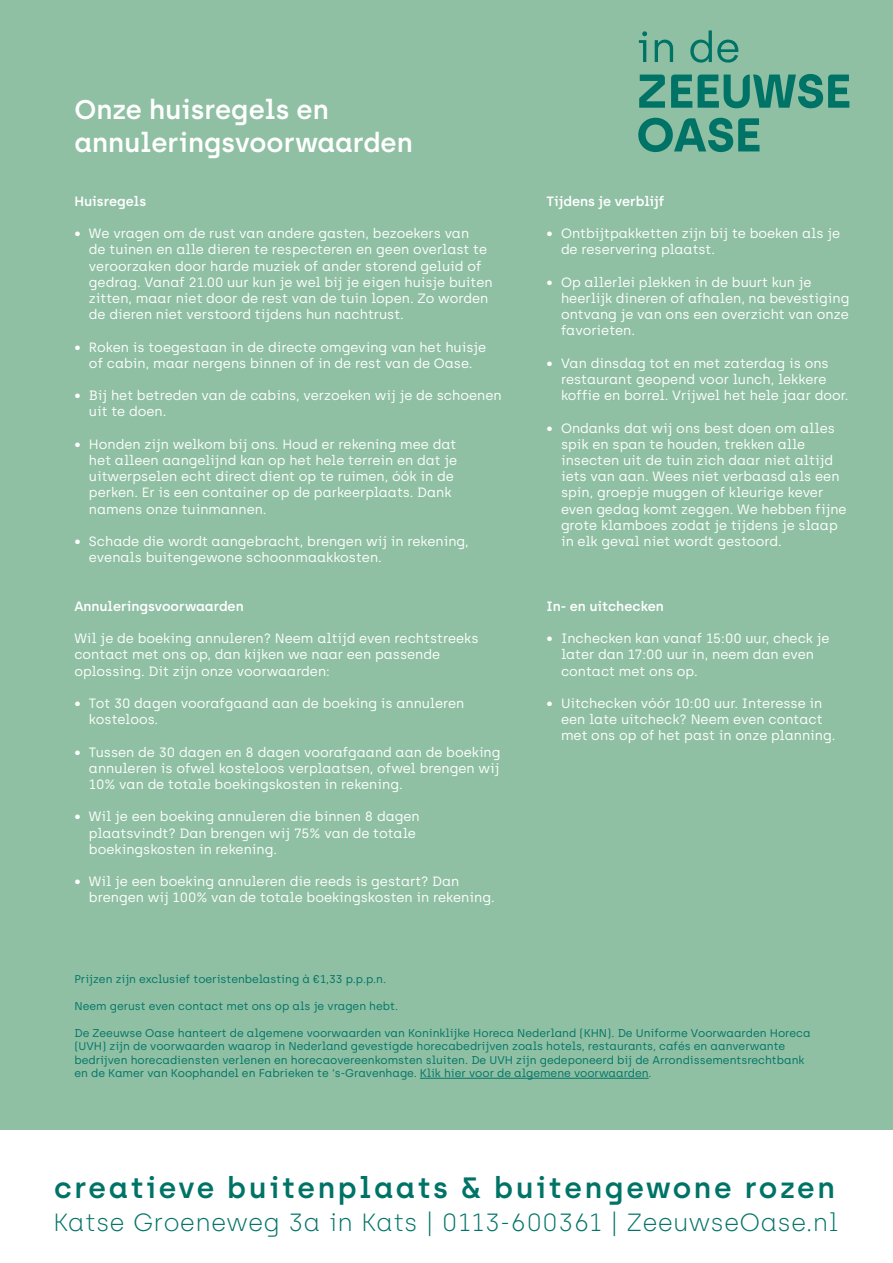
<style>
.page{position:relative;width:893px;height:1263px;background:#fff}
.page>*{position:absolute;margin:0;border:0;box-sizing:border-box;transform-origin:0 0}
.t1{font:600 29.4px "Archia";letter-spacing:.09em;color:#007367}
.t2{font:600 27px/33px "Archia";color:#fff}
.t3{font:100 24.9px "Archia";letter-spacing:.005em;color:#007367}
.t4{font:13.5px/16.2px "Archia";color:#fff}
.t5{font:600 13.5px "Archia";color:#fff}
.t6{font:11.25px/13.5px "Archia";color:#007367}
</style>
<div class="page">
<div style="left:0;top:0;width:893px;height:1129px;background:#8fc0a3"></div>
<svg style="left:639px;top:31px;width:8px;height:31px"></svg>
<svg style="left:655px;top:40px;width:18px;height:22px"></svg>
<svg style="left:690px;top:30px;width:48px;height:33px"></svg>
<svg style="left:639px;top:75px;width:26px;height:33px"></svg>
<svg style="left:671px;top:75px;width:21px;height:33px"></svg>
<svg style="left:698px;top:74px;width:151px;height:34px"></svg>
<svg style="left:638px;top:118px;width:121px;height:34px"></svg>
<hr style="left:420px;top:1078px;width:229px;height:1px;background:#007367">
<h2 class="t2" style="left:74px;top:93px;width:340px">Onze huisregels en annuleringsvoorwaarden</h2>
<p class="t5" style="left:74px;top:193px;width:73px">Huisregels</p>
<p class="t4" style="left:89px;top:225px;width:405px;text-indent:-15px">• We vragen om de rust van andere gasten, bezoekers van<br>de tuinen en alle dieren te respecteren en geen overlast te veroorzaken door harde muziek of ander storend geluid of gedrag. Vanaf 21.00 uur kun je wel bij je eigen huisje buiten zitten, maar niet door de rest van de tuin lopen. Zo worden de dieren niet verstoord tijdens hun nachtrust.</p>
<p class="t4" style="left:74px;top:339px;width:413px;text-align:center">• Roken is toegestaan in de directe omgeving van het huisje of cabin, maar nergens binnen of in de rest van de Oase.</p>
<p class="t4" style="left:89px;top:387px;width:414px;text-indent:-15px">• Bij het betreden van de cabins, verzoeken wij je de schoenen uit te doen.</p>
<p class="t4" style="left:89px;top:436px;width:370px;text-indent:-15px">• Honden zijn welkom bij ons. Houd er rekening mee dat het alleen aangelijnd kan op het hele terrein en dat je uitwerpselen echt direct dient op te ruimen, óók in de perken. Er is een container op de parkeerplaats. Dank namens onze tuinmannen.</p>
<p class="t4" style="left:89px;top:533px;width:381px;text-indent:-15px">• Schade die wordt aangebracht, brengen wij in rekening, evenals buitengewone schoonmaakkosten.</p>
<p class="t5" style="left:74px;top:598px;width:171px">Annuleringsvoorwaarden</p>
<p class="t4" style="left:74px;top:630px;width:406px">Wil je de boeking annuleren? Neem altijd even rechtstreeks contact met ons op, dan kijken we naar een passende oplossing. Dit zijn onze voorwaarden:</p>
<p class="t4" style="left:89px;top:695px;width:377px;text-indent:-15px">• Tot 30 dagen voorafgaand aan de boeking is annuleren kosteloos.</p>
<p class="t4" style="left:89px;top:744px;width:413px;text-align:justify;text-indent:-15px">• Tussen de 30 dagen en 8 dagen voorafgaand aan de boeking annuleren is ofwel kosteloos verplaatsen, ofwel brengen wij 10% van de totale boekingskosten in rekening.</p>
<p class="t4" style="left:89px;top:808px;width:332px;text-indent:-15px">• Wil je een boeking annuleren die binnen 8 dagen plaatsvindt? Dan brengen wij 75% van de totale boekingskosten in rekening.</p>
<p class="t4" style="left:89px;top:873px;width:407px;text-indent:-15px">• Wil je een boeking annuleren die reeds is gestart? Dan brengen wij 100% van de totale boekingskosten in rekening.</p>
<p class="t5" style="left:546px;top:193px;width:120px">Tijdens je verblijf</p>
<p class="t4" style="left:561px;top:225px;width:281px;text-indent:-15px">• Ontbijtpakketten zijn bij te boeken als je de reservering plaatst.</p>
<p class="t4" style="left:561px;top:274px;width:290px;text-indent:-15px">• Op allerlei plekken in de buurt kun je heerlijk dineren of afhalen, na bevestiging ontvang je van ons een overzicht van onze favorieten.</p>
<p class="t4" style="left:561px;top:355px;width:289px;text-indent:-15px">• Van dinsdag tot en met zaterdag is ons restaurant geopend voor lunch, lekkere koffie en borrel. Vrijwel het hele jaar door.</p>
<p class="t4" style="left:561px;top:420px;width:287px;text-indent:-15px">• Ondanks dat wij ons best doen om alles spik en span te houden, trekken alle insecten uit de tuin zich daar niet altijd iets van aan. Wees niet verbaasd als een spin, groepje muggen of kleurige kever even gedag komt zeggen. We hebben fijne grote klamboes zodat je tijdens je slaap in elk geval niet wordt gestoord.</p>
<p class="t5" style="left:546px;top:598px;width:119px">In- en uitchecken</p>
<p class="t4" style="left:561px;top:630px;width:270px;text-indent:-15px">• Inchecken kan vanaf 15:00 uur, check je later dan 17:00 uur in, neem dan even contact met ons op.</p>
<p class="t4" style="left:561px;top:695px;width:276px;text-indent:-15px">• Uitchecken vóór 10:00 uur. Interesse in een late uitcheck? Neem even contact met ons op of het past in onze planning.</p>
<p class="t6" style="left:74px;top:972px;width:313px">Prijzen zijn exclusief toeristenbelasting à €1,33 p.p.p.n.</p>
<p class="t6" style="left:74px;top:999px;width:325px">Neem gerust even contact met ons op als je vragen hebt.</p>
<p class="t6" style="left:74px;top:1026px;width:738px">De Zeeuwse Oase hanteert de algemene voorwaarden van Koninklijke Horeca Nederland (KHN). De Uniforme Voorwaarden Horeca (UVH) zijn de voorwaarden waarop in Nederland gevestigde horecabedrijven zoals hotels, restaurants, cafés en aanverwante bedrijven horecadiensten verlenen en horecaovereenkomsten sluiten. De UVH zijn gedeponeerd bij de Arrondissementsrechtbank en de Kamer van Koophandel en Fabrieken te ‘s-Gravenhage. Klik hier voor de algemene voorwaarden.</p>
<h1 class="t1" style="left:54px;top:1170px;width:782px">creatieve buitenplaats &amp; buitengewone rozen</h1>
<h3 class="t3" style="left:53px;top:1207px;width:787px">Katse Groeneweg 3a in Kats | 0113-600361 | ZeeuwseOase.nl</h3>
</div>
